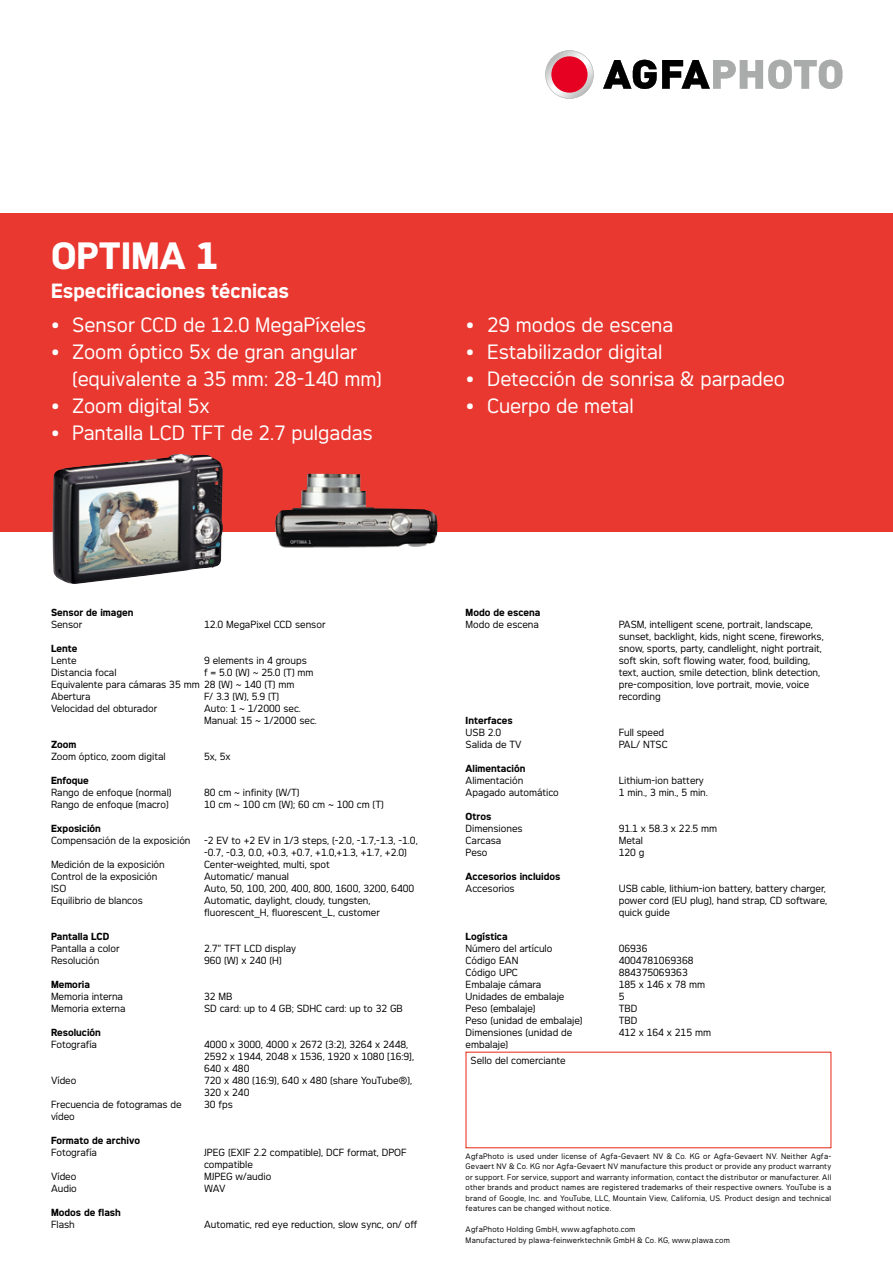
<style>
.page{position:relative;width:893px;height:1263px;background:#fff}
.page>*{position:absolute;margin:0;border:0;box-sizing:border-box;transform-origin:0 0}
.t1{font:700 36px "Agfa Photo Thalis";color:#fff}
.t2{font:19.5px/27px "Agfa Photo Thalis";color:#fff}
.t3{font:700 19.5px "Agfa Photo Thalis";color:#fff}
.t4{font:9.75px/12px "Agfa Photo Thalis";color:#000}
.t5{font:700 9.75px "Agfa Photo Thalis";color:#000}
.t6{font:7.5px/10.5px "Agfa Photo Thalis";letter-spacing:.03em;color:#000;text-align:justify}
.s1{font-weight:700}
</style>
<div class="page">
<div style="left:0;top:213px;width:893px;height:318px;background:#e83830"></div>
<svg style="left:603px;top:60px;width:239px;height:29px"></svg>
<svg style="left:545px;top:50px;width:49px;height:49px"></svg>
<img style="left:52px;top:454px;width:171px;height:130px">
<img style="left:275px;top:474px;width:162px;height:74px">
<h1 class="t1" style="left:51px;top:234px;width:168px">OPTIMA 1</h1>
<h2 class="t3" style="left:51px;top:279px;width:240px">Especificaciones técnicas</h2>
<h2 class="t2" style="left:51px;top:311px;width:317px"><span class="s1">•</span> Sensor CCD de 12.0 MegaPíxeles</h2>
<h2 class="t2" style="left:72px;top:338px;width:311px;text-indent:-21px"><span class="s1">•</span> Zoom óptico 5x de gran angular (equivalente a 35 mm: 28-140 mm)</h2>
<h2 class="t2" style="left:51px;top:392px;width:160px"><span class="s1">•</span> Zoom digital 5x</h2>
<h2 class="t2" style="left:51px;top:419px;width:323px"><span class="s1">•</span> Pantalla LCD TFT de 2.7 pulgadas</h2>
<h2 class="t2" style="left:466px;top:311px;width:209px"><span class="s1">•</span> 29 modos de escena</h2>
<h2 class="t2" style="left:466px;top:338px;width:198px"><span class="s1">•</span> Estabilizador digital</h2>
<h2 class="t2" style="left:466px;top:365px;width:321px"><span class="s1">•</span> Detección de sonrisa &amp; parpadeo</h2>
<h2 class="t2" style="left:466px;top:392px;width:169px"><span class="s1">•</span> Cuerpo de metal</h2>
<p class="t5" style="left:51px;top:606px;width:84px">Sensor de imagen</p>
<p class="t4" style="left:51px;top:618px;width:33px">Sensor</p>
<p class="t5" style="left:51px;top:642px;width:28px">Lente</p>
<p class="t4" style="left:51px;top:654px;width:150px">Lente<br>Distancia focal<br>Equivalente para cámaras 35 mm<br>Abertura<br>Velocidad del obturador</p>
<p class="t5" style="left:51px;top:738px;width:27px">Zoom</p>
<p class="t4" style="left:51px;top:750px;width:116px">Zoom óptico, zoom digital</p>
<p class="t5" style="left:51px;top:774px;width:39px">Enfoque</p>
<p class="t4" style="left:51px;top:786px;width:122px">Rango de enfoque (normal)<br>Rango de enfoque (macro)</p>
<p class="t5" style="left:51px;top:822px;width:51px">Exposición</p>
<p class="t4" style="left:51px;top:834px;width:141px">Compensación de la exposición</p>
<p class="t4" style="left:51px;top:858px;width:115px">Medición de la exposición<br>Control de la exposición<br>ISO<br>Equilibrio de blancos</p>
<p class="t5" style="left:51px;top:930px;width:60px">Pantalla LCD</p>
<p class="t4" style="left:51px;top:942px;width:70px">Pantalla a color<br>Resolución</p>
<p class="t5" style="left:51px;top:978px;width:40px">Memoria</p>
<p class="t4" style="left:51px;top:990px;width:76px">Memoria interna<br>Memoria externa</p>
<p class="t5" style="left:51px;top:1026px;width:51px">Resolución</p>
<p class="t4" style="left:51px;top:1038px;width:47px">Fotografía</p>
<p class="t4" style="left:51px;top:1074px;width:27px">Vídeo</p>
<p class="t4" style="left:51px;top:1098px;width:132px">Frecuencia de fotogramas de vídeo</p>
<p class="t5" style="left:51px;top:1134px;width:91px">Formato de archivo</p>
<p class="t4" style="left:51px;top:1146px;width:47px">Fotografía</p>
<p class="t4" style="left:51px;top:1170px;width:27px">Vídeo<br>Audio</p>
<p class="t5" style="left:51px;top:1206px;width:71px">Modos de flash</p>
<p class="t4" style="left:51px;top:1218px;width:25px">Flash</p>
<p class="t4" style="left:204px;top:618px;width:123px">12.0 MegaPixel CCD sensor</p>
<p class="t4" style="left:204px;top:654px;width:114px">9 elements in 4 groups<br>f = 5.0 (W) ~ 25.0 (T) mm<br>28 (W) ~ 140 (T) mm<br>F/ 3.3 (W), 5.9 (T)<br>Auto: 1 ~ 1/2000 sec.<br>Manual: 15 ~ 1/2000 sec.</p>
<p class="t4" style="left:204px;top:750px;width:28px">5x, 5x</p>
<p class="t4" style="left:204px;top:786px;width:181px">80 cm ~ infinity (W/T)<br>10 cm ~ 100 cm (W); 60 cm ~ 100 cm (T)</p>
<p class="t4" style="left:204px;top:834px;width:215px">-2 EV to +2 EV in 1/3 steps, (-2.0, -1.7,-1.3, -1.0, -0.7, -0.3, 0.0, +0.3, +0.7, +1.0,+1.3, +1.7, +2.0)<br>Center-weighted, multi, spot<br>Automatic/ manual<br>Auto, 50, 100, 200, 400, 800, 1600, 3200, 6400<br>Automatic, daylight, cloudy, tungsten, fluorescent_H, fluorescent_L, customer</p>
<p class="t4" style="left:204px;top:942px;width:94px">2.7" TFT LCD display<br>960 (W) x 240 (H)</p>
<p class="t4" style="left:204px;top:990px;width:200px">32 MB<br>SD card: up to 4 GB; SDHC card: up to 32 GB</p>
<p class="t4" style="left:204px;top:1038px;width:211px">4000 x 3000, 4000 x 2672 (3:2), 3264 x 2448,<br>2592 x 1944, 2048 x 1536, 1920 x 1080 [16:9],<br>640 x 480<br>720 x 480 (16:9), 640 x 480 (share YouTube®),<br>320 x 240<br>30 fps</p>
<p class="t4" style="left:204px;top:1146px;width:204px">JPEG (EXIF 2.2 compatible), DCF format, DPOF compatible<br>MJPEG w/audio<br>WAV</p>
<p class="t4" style="left:204px;top:1218px;width:215px">Automatic, red eye reduction, slow sync, on/ off</p>
<p class="t5" style="left:466px;top:606px;width:76px">Modo de escena</p>
<p class="t4" style="left:466px;top:618px;width:75px">Modo de escena</p>
<p class="t5" style="left:466px;top:714px;width:49px">Interfaces</p>
<p class="t4" style="left:466px;top:726px;width:58px">USB 2.0<br>Salida de TV</p>
<p class="t5" style="left:466px;top:762px;width:61px">Alimentación</p>
<p class="t4" style="left:466px;top:774px;width:95px">Alimentación<br>Apagado automático</p>
<p class="t5" style="left:466px;top:810px;width:27px">Otros</p>
<p class="t4" style="left:466px;top:822px;width:58px">Dimensiones<br>Carcasa<br>Peso</p>
<p class="t5" style="left:466px;top:870px;width:96px">Accesorios incluidos</p>
<p class="t4" style="left:466px;top:882px;width:51px">Accesorios</p>
<p class="t5" style="left:466px;top:930px;width:44px">Logística</p>
<p class="t4" style="left:466px;top:942px;width:118px">Número del artículo<br>Código EAN<br>Código UPC<br>Embalaje cámara<br>Unidades de embalaje<br>Peso (embalaje)<br>Peso (unidad de embalaje)<br>Dimensiones (unidad de embalaje)</p>
<p class="t4" style="left:471px;top:1054px;width:97px">Sello del comerciante</p>
<p class="t4" style="left:619px;top:618px;width:207px">PASM, intelligent scene, portrait, landscape, sunset, backlight, kids, night scene, fireworks, snow, sports, party, candlelight, night portrait, soft skin, soft flowing water, food, building, text, auction, smile detection, blink detection, pre-composition, love portrait, movie, voice recording</p>
<p class="t4" style="left:619px;top:726px;width:51px">Full speed<br>PAL/ NTSC</p>
<p class="t4" style="left:619px;top:774px;width:91px">Lithium-ion battery<br>1 min., 3 min., 5 min.</p>
<p class="t4" style="left:619px;top:822px;width:100px">91.1 x 58.3 x 22.5 mm<br>Metal<br>120 g</p>
<p class="t4" style="left:619px;top:882px;width:210px">USB cable, lithium-ion battery, battery charger, power cord (EU plug), hand strap, CD software, quick guide</p>
<p class="t4" style="left:619px;top:942px;width:94px">06936<br>4004781069368<br>884375069363<br>185 x 146 x 78 mm<br>5<br>TBD<br>TBD<br>412 x 164 x 215 mm</p>
<p class="t6" style="left:466px;top:1150px;width:367px">AgfaPhoto is used under license of Agfa-Gevaert NV &amp; Co. KG or Agfa-Gevaert NV. Neither Agfa-Gevaert NV &amp; Co. KG nor Agfa-Gevaert NV manufacture this product or provide any product warranty or support. For service, support and warranty information, contact the distributor or manufacturer. All other brands and product names are registered trademarks of their respective owners. YouTube is a brand of Google, Inc. and YouTube, LLC, Mountain View, California, US. Product design and technical features can be changed without notice.</p>
<p class="t6" style="left:466px;top:1224px;width:266px">AgfaPhoto Holding GmbH, www.agfaphoto.com<br>Manufactured by plawa-feinwerktechnik GmbH &amp; Co. KG, www.plawa.com</p>
</div>
